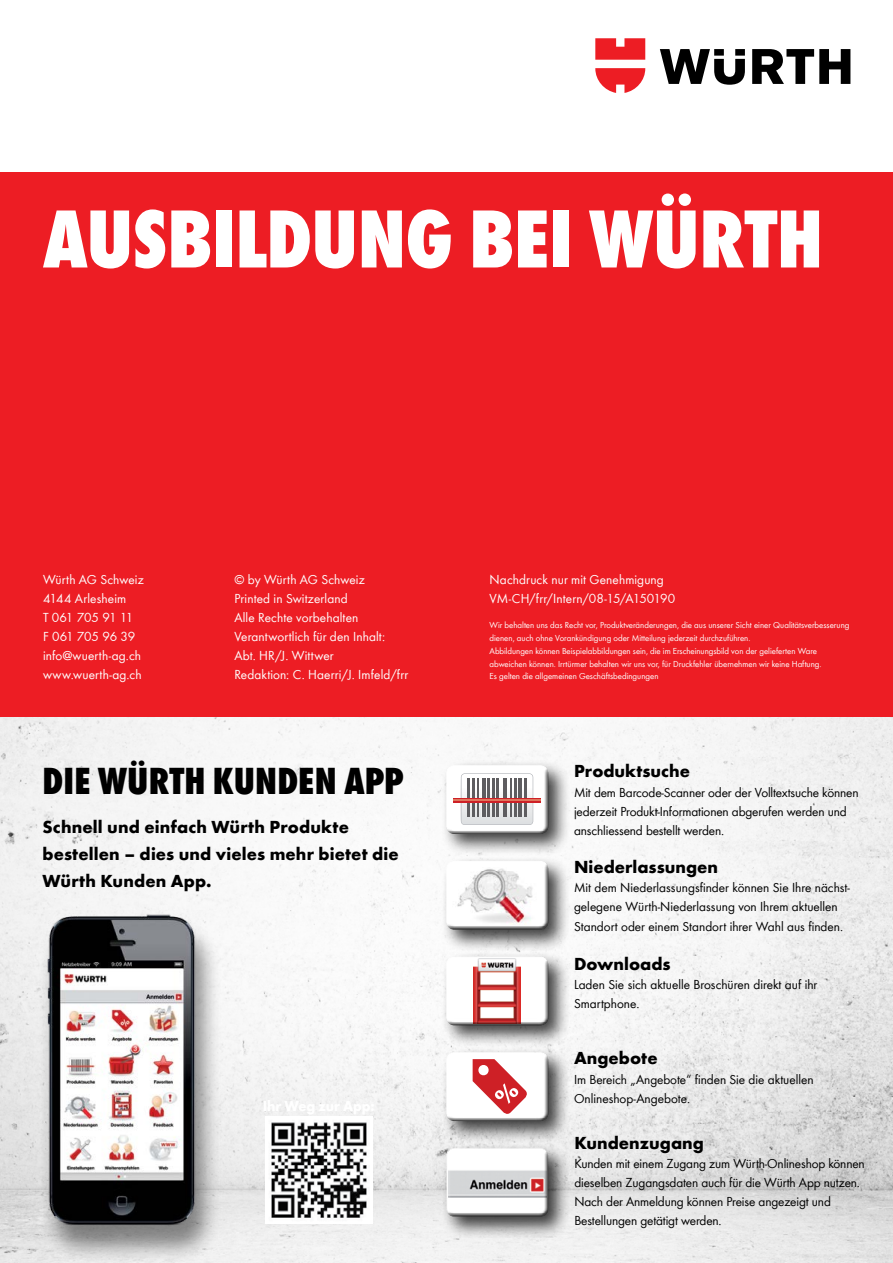
<style>
.page{position:relative;width:893px;height:1263px;background:#fff}
.page>*{position:absolute;margin:0;border:0;box-sizing:border-box;transform-origin:0 0}
.t1{font:800 condensed 85.5px "Wuerth";letter-spacing:-.005em;color:#fff}
.t2{font:800 condensed 39px "Wuerth";letter-spacing:.005em;color:#000}
.t3{font:700 18px/27px "Wuerth";letter-spacing:.005em;color:#000}
.t4{font:13.5px/19.2px "Wuerth";letter-spacing:-.01em;color:#000}
.t5{font:13.5px/19.2px "Wuerth";letter-spacing:.01em;color:#fff}
.t6{font:9px/12.8px "Wuerth";color:#fff}
</style>
<div class="page">
<div style="left:0;top:172px;width:893px;height:546px;background:#ed1d24"></div>
<svg style="left:660px;top:49px;width:190px;height:36px"></svg>
<svg style="left:595px;top:38px;width:50px;height:55px"></svg>
<img style="left:0;top:718px;width:893px;height:545px">
<div style="left:37px;top:918px;width:185px;height:345px;background:#000;opacity:.44"></div>
<img style="left:44px;top:910px;width:159px;height:319px">
<div style="left:441px;top:760px;width:129px;height:97px;background:#000;opacity:.75"></div>
<div style="left:442px;top:761px;width:108px;height:71px;background:#f2f2f2"></div>
<div style="left:444px;top:766px;width:109px;height:68px;background:#000;opacity:.75"></div>
<div style="left:441px;top:1047px;width:130px;height:97px;background:#000;opacity:.75"></div>
<div style="left:442px;top:1048px;width:108px;height:71px;background:#f0f0f0"></div>
<div style="left:444px;top:1053px;width:108px;height:68px;background:#000;opacity:.75"></div>
<div style="left:441px;top:856px;width:130px;height:96px;background:#000;opacity:.75"></div>
<div style="left:442px;top:857px;width:108px;height:71px;background:#f5f5f5"></div>
<div style="left:444px;top:862px;width:108px;height:68px;background:#000;opacity:.75"></div>
<img style="left:265px;top:1116px;width:107px;height:107px">
<div style="left:441px;top:1143px;width:130px;height:96px;background:#000;opacity:.75"></div>
<div style="left:442px;top:1144px;width:108px;height:71px;background:#fff;opacity:.75"></div>
<div style="left:444px;top:1149px;width:108px;height:68px;background:#000;opacity:.75"></div>
<div style="left:441px;top:951px;width:130px;height:96px;background:#000;opacity:.75"></div>
<div style="left:442px;top:952px;width:108px;height:71px;background:#f3f3f3"></div>
<div style="left:444px;top:958px;width:109px;height:68px;background:#000;opacity:.75"></div>
<h1 class="t1" style="left:43px;top:179px;width:782px">AUSBILDUNG BEI WÜRTH</h1>
<p class="t5" style="left:43px;top:569px;width:102px">Würth AG Schweiz<br>4144 Arlesheim<br>T 061 705 91 11<br>F 061 705 96 39 info@wuerth-ag.ch www.wuerth-ag.ch</p>
<p class="t5" style="left:234px;top:569px;width:175px">© by Würth AG Schweiz<br>Printed in Switzerland<br>Alle Rechte vorbehalten<br>Verantwortlich für den Inhalt:<br>Abt. HR/J. Wittwer<br>Redaktion: C. Haerri/J. Imfeld/frr</p>
<p class="t5" style="left:490px;top:569px;width:187px">Nachdruck nur mit Genehmigung<br>VM-CH/frr/Intern/08-15/A150190</p>
<p class="t6" style="left:490px;top:618px;width:361px">Wir behalten uns das Recht vor, Produktveränderungen, die aus unserer Sicht einer Qualitätsverbesserung dienen, auch ohne Vorankündigung oder Mitteilung jederzeit durchzuführen.<br>Abbildungen können Beispielabbildungen sein, die im Erscheinungsbild von der gelieferten Ware abweichen können. Irrtürmer behalten wir uns vor, für Druckfehler übernehmen wir keine Haftung.<br>Es gelten die allgemeinen Geschäftsbedingungen</p>
<h2 class="t2" style="left:43px;top:753px;width:363px">DIE WÜRTH KUNDEN APP</h2>
<h3 class="t3" style="left:43px;top:812px;width:358px">Schnell und einfach Würth Produkte bestellen – dies und vieles mehr bietet die<br>Würth Kunden App.</h3>
<h3 class="t3" style="left:574px;top:756px;width:117px">Produktsuche</h3>
<p class="t4" style="left:574px;top:782px;width:286px">Mit dem Barcode-Scanner oder der Volltextsuche können jederzeit Produkt-Informationen abgerufen werden und anschliessend bestellt werden.</p>
<h3 class="t3" style="left:574px;top:852px;width:146px">Niederlassungen</h3>
<p class="t4" style="left:574px;top:877px;width:277px">Mit dem Niederlassungsfinder können Sie Ihre nächst&shy;gelegene Würth-Niederlassung von Ihrem aktuellen<br>Standort oder einem Standort ihrer Wahl aus finden.</p>
<h3 class="t3" style="left:574px;top:949px;width:98px">Downloads</h3>
<p class="t4" style="left:574px;top:974px;width:245px">Laden Sie sich aktuelle Broschüren direkt auf ihr<br>Smartphone.</p>
<h3 class="t3" style="left:574px;top:1043px;width:85px">Angebote</h3>
<p class="t4" style="left:574px;top:1069px;width:241px">Im Bereich „Angebote“ finden Sie die aktuellen<br>Onlineshop-Angebote.</p>
<h3 class="t3" style="left:574px;top:1128px;width:131px">Kundenzugang</h3>
<p class="t4" style="left:574px;top:1153px;width:292px">Kunden mit einem Zugang zum Würth-Onlineshop können dieselben Zugangsdaten auch für die Würth App nutzen.<br>Nach der Anmeldung können Preise angezeigt und Bestellungen getätigt werden.</p>
</div>
